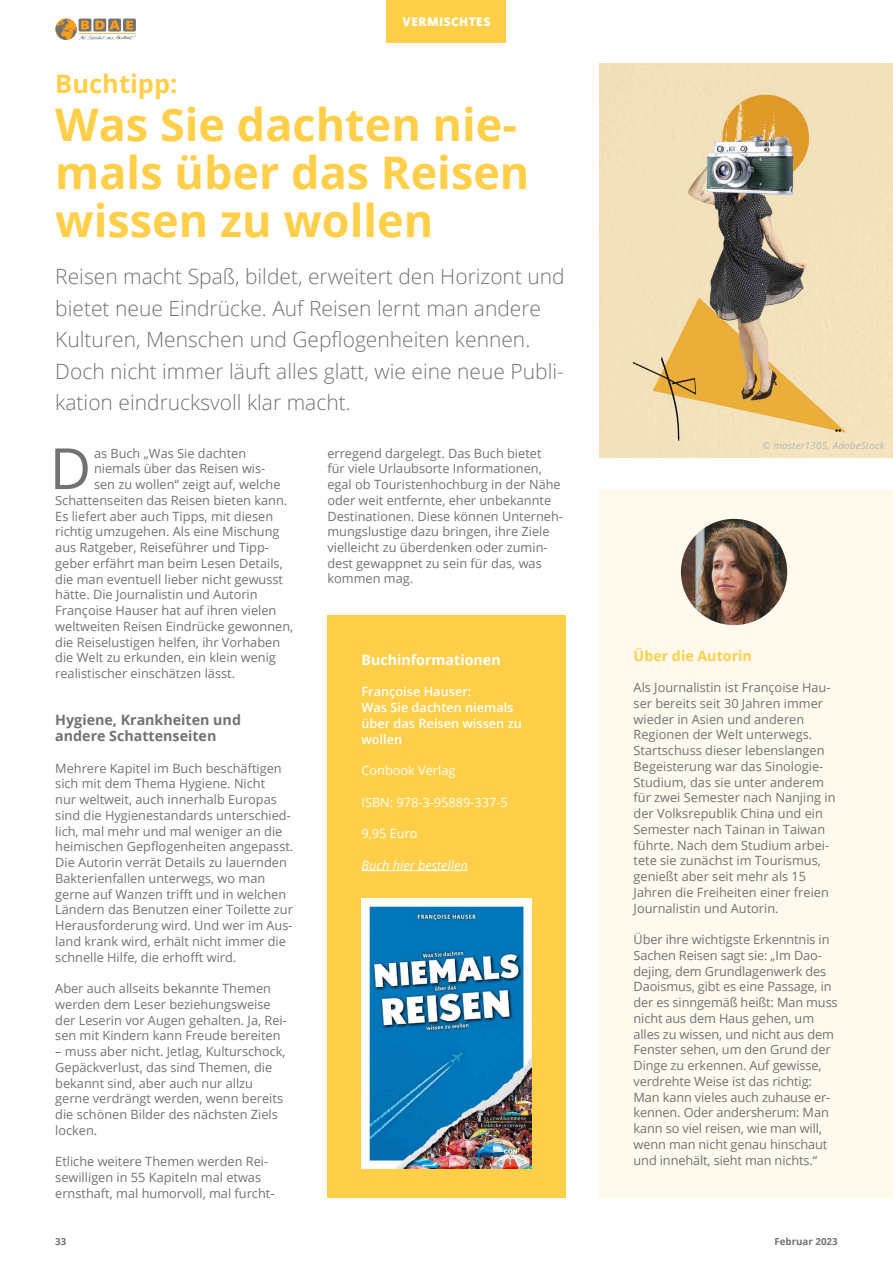
<style>
.page{position:relative;width:893px;height:1263px;background:#fff}
.page>*{position:absolute;margin:0;border:0;box-sizing:border-box;transform-origin:0 0}
.t1{font:56.85px "Open Sans";color:#707274}
.t2{font:700 45px/48px "Open Sans";color:#ffcf4a}
.t3{font:700 25.5px "Open Sans";color:#ffcf4a}
.t4{font:300 21px/31.5px "Open Sans";color:#707274}
.t5{font:700 14.25px/15.8px "Open Sans";color:#707274}
.t6{font:700 14.25px "Open Sans";color:#fff}
.t7{font:700 14.25px "Open Sans";color:#ffcf4a}
.t8{font:12.75px/15.8px "Open Sans";color:#707274}
.t9{font:600 12.75px/15.8px "Open Sans";color:#fff}
.t10{font:12.75px "Open Sans";color:#fff}
.t11{font:italic 12.75px "Open Sans";color:#fff}
.t12{font:800 12px "Open Sans";letter-spacing:.035em;color:#fff}
.t13{font:italic 9.75px "Open Sans";letter-spacing:.025em;color:#b5b7ba}
.t14{font:700 9.75px "Open Sans";color:#707274}
</style>
<div class="page">
<svg style="left:55px;top:19px;width:81px;height:21px"></svg>
<div style="left:387px;top:0;width:119px;height:43px;background:#ffcf4a"></div>
<img style="left:600px;top:64px;width:293px;height:394px">
<div style="left:600px;top:489px;width:293px;height:709px;background:#fffaed"></div>
<div style="left:327px;top:615px;width:239px;height:583px;background:#ffcf4a"></div>
<hr style="left:361px;top:870px;width:107px;height:1px;background:#fff">
<img style="left:361px;top:899px;width:170px;height:269px">
<img style="left:681px;top:519px;width:106px;height:106px;border-radius:53px">
<p class="t12" style="left:403px;top:12px;width:89px">VERMISCHTES</p>
<h3 class="t3" style="left:55px;top:66px;width:124px">Buchtipp:</h3>
<h2 class="t2" style="left:55px;top:100px;width:476px">Was Sie dachten nie&shy;mals über das Reisen wissen zu wollen</h2>
<p class="t4" style="left:55px;top:260px;width:511px">Reisen macht Spaß, bildet, erweitert den Horizont und bietet neue Eindrücke. Auf Reisen lernt man andere Kulturen, Menschen und Gepflogenheiten kennen.<br>Doch nicht immer läuft alles glatt, wie eine neue Publi&shy;kation eindrucksvoll klar macht.</p>
<h1 class="t1" style="left:50px;top:429px;width:43px">D</h1>
<p class="t8" style="left:94px;top:445px;width:154px">as Buch „Was Sie dachten</p>
<p class="t8" style="left:94px;top:460px;width:173px">niemals über das Reisen wis-</p>
<p class="t8" style="left:94px;top:476px;width:188px">sen zu wollen“ zeigt auf, welche</p>
<p class="t8" style="left:55px;top:492px;width:233px">Schattenseiten das Reisen bieten kann.</p>
<p class="t8" style="left:55px;top:508px;width:219px">Es liefert aber auch Tipps, mit diesen</p>
<p class="t8" style="left:55px;top:523px;width:226px">richtig umzugehen. Als eine Mischung</p>
<p class="t8" style="left:55px;top:539px;width:215px">aus Ratgeber, Reiseführer und Tipp-</p>
<p class="t8" style="left:55px;top:555px;width:229px">geber erfährt man beim Lesen Details,</p>
<p class="t8" style="left:55px;top:571px;width:229px">die man eventuell lieber nicht gewusst</p>
<p class="t8" style="left:55px;top:586px;width:204px">hätte. Die Journalistin und Autorin</p>
<p class="t8" style="left:55px;top:602px;width:223px">Françoise Hauser hat auf ihren vielen</p>
<p class="t8" style="left:55px;top:618px;width:240px">weltweiten Reisen Eindrücke gewonnen,</p>
<p class="t8" style="left:55px;top:634px;width:226px">die Reiselustigen helfen, ihr Vorhaben</p>
<p class="t8" style="left:55px;top:649px;width:222px">die Welt zu erkunden, ein klein wenig</p>
<p class="t8" style="left:55px;top:665px;width:181px">realistischer einschätzen lässt.</p>
<p class="t5" style="left:55px;top:712px;width:187px">Hygiene, Krankheiten und andere Schattenseiten</p>
<p class="t8" style="left:55px;top:760px;width:240px">Mehrere Kapitel im Buch beschäftigen sich mit dem Thema Hygiene. Nicht<br>nur weltweit, auch innerhalb Europas sind die Hygienestandards unterschied&shy;lich, mal mehr und mal weniger an die heimischen Gepflogenheiten angepasst.<br>Die Autorin verrät Details zu lauernden Bakterienfallen unterwegs, wo man gerne auf Wanzen trifft und in welchen Ländern das Benutzen einer Toilette zur Herausforderung wird. Und wer im Aus&shy;land krank wird, erhält nicht immer die schnelle Hilfe, die erhofft wird.</p>
<p class="t8" style="left:55px;top:980px;width:233px">Aber auch allseits bekannte Themen werden dem Leser beziehungsweise der Leserin vor Augen gehalten. Ja, Rei&shy;sen mit Kindern kann Freude bereiten</p>
<p class="t8" style="left:55px;top:1043px;width:232px">– muss aber nicht. Jetlag, Kulturschock,<br>Gepäckverlust, das sind Themen, die bekannt sind, aber auch nur allzu gerne verdrängt werden, wenn bereits die schönen Bilder des nächsten Ziels locken.</p>
<p class="t8" style="left:55px;top:1153px;width:221px">Etliche weitere Themen werden Rei&shy;sewilligen in 55 Kapiteln mal etwas ernsthaft, mal humorvoll, mal furcht-</p>
<p class="t8" style="left:327px;top:445px;width:237px">erregend dargelegt. Das Buch bietet<br>für viele Urlaubsorte Informationen, egal ob Touristenhochburg in der Nähe oder weit entfernte, eher unbekannte Destinationen. Diese können Unterneh&shy;mungslustige dazu bringen, ihre Ziele vielleicht zu überdenken oder zumin&shy;dest gewappnet zu sein für das, was kommen mag.</p>
<p class="t6" style="left:361px;top:650px;width:141px">Buchinformationen</p>
<p class="t9" style="left:361px;top:684px;width:162px">Françoise Hauser:<br>Was Sie dachten niemals über das Reisen wissen zu wollen</p>
<p class="t10" style="left:361px;top:762px;width:96px">Conbook Verlag</p>
<p class="t10" style="left:361px;top:793px;width:148px">ISBN: 978-3-95889-337-5</p>
<p class="t10" style="left:361px;top:825px;width:58px">9,95 Euro</p>
<p class="t11" style="left:361px;top:856px;width:108px">Buch hier bestellen</p>
<p class="t13" style="left:762px;top:439px;width:124px">© master1305, AdobeStock</p>
<p class="t7" style="left:634px;top:645px;width:120px">Über die Autorin</p>
<p class="t8" style="left:634px;top:679px;width:203px">Als Journalistin ist Françoise Hau&shy;ser bereits seit 30 Jahren immer wieder in Asien und anderen<br>Regionen der Welt unterwegs.<br>Startschuss dieser lebenslangen<br>Begeisterung war das Sinologie-<br>Studium, das sie unter anderem für zwei Semester nach Nanjing in der Volksrepublik China und ein<br>Semester nach Tainan in Taiwan führte. Nach dem Studium arbei&shy;tete sie zunächst im Tourismus, genießt aber seit mehr als 15<br>Jahren die Freiheiten einer freien<br>Journalistin und Autorin.</p>
<p class="t8" style="left:634px;top:931px;width:206px">Über ihre wichtigste Erkenntnis in<br>Sachen Reisen sagt sie: „Im Dao&shy;dejing, dem Grundlagenwerk des<br>Daoismus, gibt es eine Passage, in der es sinngemäß heißt: Man muss nicht aus dem Haus gehen, um alles zu wissen, und nicht aus dem<br>Fenster sehen, um den Grund der<br>Dinge zu erkennen. Auf gewisse, verdrehte Weise ist das richtig:<br>Man kann vieles auch zuhause er&shy;kennen. Oder andersherum: Man kann so viel reisen, wie man will, wenn man nicht genau hinschaut und innehält, sieht man nichts.“</p>
<p class="t14" style="left:55px;top:1235px;width:13px">33</p>
<p class="t14" style="left:774px;top:1235px;width:65px">Februar 2023</p>
</div>
